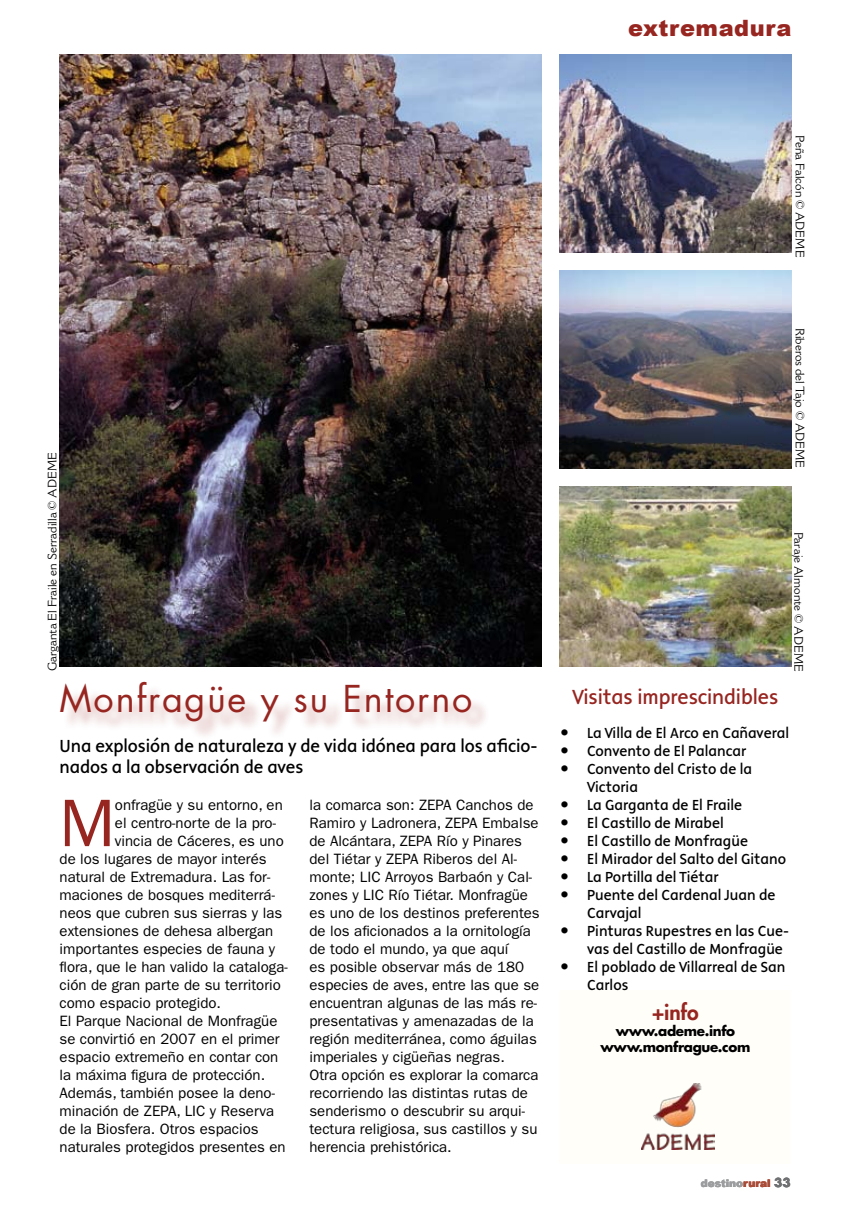
<style>
.page{position:relative;width:851px;height:1212px;background:#fff}
.page>*{position:absolute;margin:0;border:0;box-sizing:border-box;transform-origin:0 0}
.t1{font:67.5px "Franklin Gothic";color:#972520}
.t2{font:36px "Futura";letter-spacing:.05em;color:#972520}
.t3{font:900 22.5px "Arial";letter-spacing:.025em;color:#972520}
.t4{font:21px "Malcom";letter-spacing:-.005em;color:#972520}
.t5{font:800 21px "Futura";color:#972520}
.t6{font:18px/21px "Malcom";letter-spacing:-.005em;color:#000}
.t7{font:15px/18px "Franklin Gothic";color:#000}
.t8{font:15px/18px "Malcom";color:#000}
.t9{font:700 13.5px/16.2px "Futura";letter-spacing:-.025em;color:#000;text-align:center}
.t10{font:12px "Cantoria";color:#000}
.t11{font:900 10.5px "Arial";color:#9c9d9f}
.s1{font-size:18px}
.s2{color:#a94c38}
.s3{font-family:"Futura";font-weight:700;font-size:12px;color:#707173}
</style>
<div class="page">
<div style="left:62px;top:685px;width:427px;height:55px;background:#972520;opacity:.35"></div>
<div style="left:559px;top:990px;width:232px;height:174px;background:#fffef8"></div>
<img style="left:641px;top:1084px;width:73px;height:65px">
<img style="left:60px;top:54px;width:481px;height:612px">
<img style="left:559px;top:54px;width:232px;height:198px">
<img style="left:559px;top:270px;width:232px;height:198px">
<img style="left:559px;top:486px;width:232px;height:180px">
<h3 class="t3" style="left:628px;top:15px;width:165px">extremadura</h3>
<p class="t10" style="left:807px;top:135px;width:124px;rotate:90deg">Peña Falcón © ADEME</p>
<p class="t10" style="left:45px;top:671px;width:220px;rotate:-90deg">Garganta El Fraile en Serradilla © ADEME</p>
<h2 class="t2" style="left:60px;top:674px;width:414px">Monfragüe y su Entorno</h2>
<p class="t6" style="left:60px;top:735px;width:479px">Una explosión de naturaleza y de vida idónea para los aficio&shy;nados a la observación de aves</p>
<h1 class="t1" style="left:60px;top:784px;width:57px">M</h1>
<p class="t7" style="left:115px;top:796px;width:169px">onfragüe y su entorno, en</p>
<p class="t7" style="left:115px;top:814px;width:162px">el centro-norte de la pro-</p>
<p class="t7" style="left:115px;top:832px;width:170px">vincia de Cáceres, es uno</p>
<p class="t7" style="left:60px;top:850px;width:208px">de los lugares de mayor interés</p>
<p class="t7" style="left:60px;top:868px;width:212px">natural de Extremadura. Las for-</p>
<p class="t7" style="left:60px;top:886px;width:217px">maciones de bosques mediterrá-</p>
<p class="t7" style="left:60px;top:904px;width:224px">neos que cubren sus sierras y las</p>
<p class="t7" style="left:60px;top:922px;width:215px">extensiones de dehesa albergan</p>
<p class="t7" style="left:60px;top:940px;width:217px">importantes especies de fauna y</p>
<p class="t7" style="left:60px;top:958px;width:230px">flora, que le han valido la cataloga-</p>
<p class="t7" style="left:60px;top:976px;width:223px">ción de gran parte de su territorio</p>
<p class="t7" style="left:60px;top:994px;width:163px">como espacio protegido.</p>
<p class="t7" style="left:60px;top:1012px;width:219px">El Parque Nacional de Monfragüe</p>
<p class="t7" style="left:60px;top:1030px;width:222px">se convirtió en 2007 en el primer</p>
<p class="t7" style="left:60px;top:1048px;width:220px">espacio extremeño en contar con</p>
<p class="t7" style="left:60px;top:1066px;width:207px">la máxima figura de protección.</p>
<p class="t7" style="left:60px;top:1084px;width:217px">Además, también posee la deno-</p>
<p class="t7" style="left:60px;top:1102px;width:216px">minación de ZEPA, LIC y Reserva</p>
<p class="t7" style="left:60px;top:1120px;width:200px">de la Biosfera. Otros espacios</p>
<p class="t7" style="left:60px;top:1138px;width:227px">naturales protegidos presentes en</p>
<p class="t7" style="left:309px;top:796px;width:232px">la comarca son: ZEPA Canchos de<br>Ramiro y Ladronera, ZEPA Embalse de Alcántara, ZEPA Río y Pinares del Tiétar y ZEPA Riberos del Al&shy;monte; LIC Arroyos Barbaón y Cal&shy;zones y LIC Río Tiétar. Monfragüe es uno de los destinos preferentes de los aficionados a la ornitología de todo el mundo, ya que aquí<br>es posible observar más de 180 especies de aves, entre las que se encuentran algunas de las más re&shy;presentativas y amenazadas de la región mediterránea, como águilas imperiales y cigüeñas negras.<br>Otra opción es explorar la comarca recorriendo las distintas rutas de senderismo o descubrir su arqui&shy;tectura religiosa, sus castillos y su herencia prehistórica.</p>
<p class="t10" style="left:807px;top:328px;width:142px;rotate:90deg">Riberos del Tajo © ADEME</p>
<p class="t10" style="left:806px;top:532px;width:142px;rotate:90deg">Paraje Almonte © ADEME</p>
<h3 class="t4" style="left:572px;top:684px;width:207px">Visitas imprescindibles</h3>
<p class="t8" style="left:560px;top:724px;width:230px"><span class="s1">•</span> La Villa de El Arco en Cañaveral</p>
<p class="t8" style="left:560px;top:742px;width:187px"><span class="s1">•</span> Convento de El Palancar</p>
<p class="t8" style="left:587px;top:760px;width:166px;text-indent:-27px"><span class="s1">•</span> Convento del Cristo de la<br>Victoria</p>
<p class="t8" style="left:560px;top:796px;width:183px"><span class="s1">•</span> La Garganta de El Fraile</p>
<p class="t8" style="left:560px;top:814px;width:165px"><span class="s1">•</span> El Castillo de Mirabel</p>
<p class="t8" style="left:560px;top:832px;width:189px"><span class="s1">•</span> El Castillo de Monfragüe</p>
<p class="t8" style="left:560px;top:850px;width:227px"><span class="s1">•</span> El Mirador del Salto del Gitano</p>
<p class="t8" style="left:560px;top:868px;width:160px"><span class="s1">•</span> La Portilla del Tiétar</p>
<p class="t8" style="left:587px;top:886px;width:190px;text-indent:-27px"><span class="s1">•</span> Puente del Cardenal Juan de<br>Carvajal</p>
<p class="t8" style="left:587px;top:922px;width:203px;text-indent:-27px"><span class="s1">•</span> Pinturas Rupestres en las Cue&shy;vas del Castillo de Monfragüe</p>
<p class="t8" style="left:587px;top:958px;width:199px;text-indent:-27px"><span class="s1">•</span> El poblado de Villarreal de San<br>Carlos</p>
<h3 class="t5" style="left:652px;top:998px;width:48px">+info</h3>
<p class="t9" style="left:600px;top:1022px;width:151px">www.ademe.info www.monfrague.com</p>
<p class="t11" style="left:700px;top:1178px;width:91px">destino<span class="s2">rural</span> <span class="s3">33</span></p>
</div>
